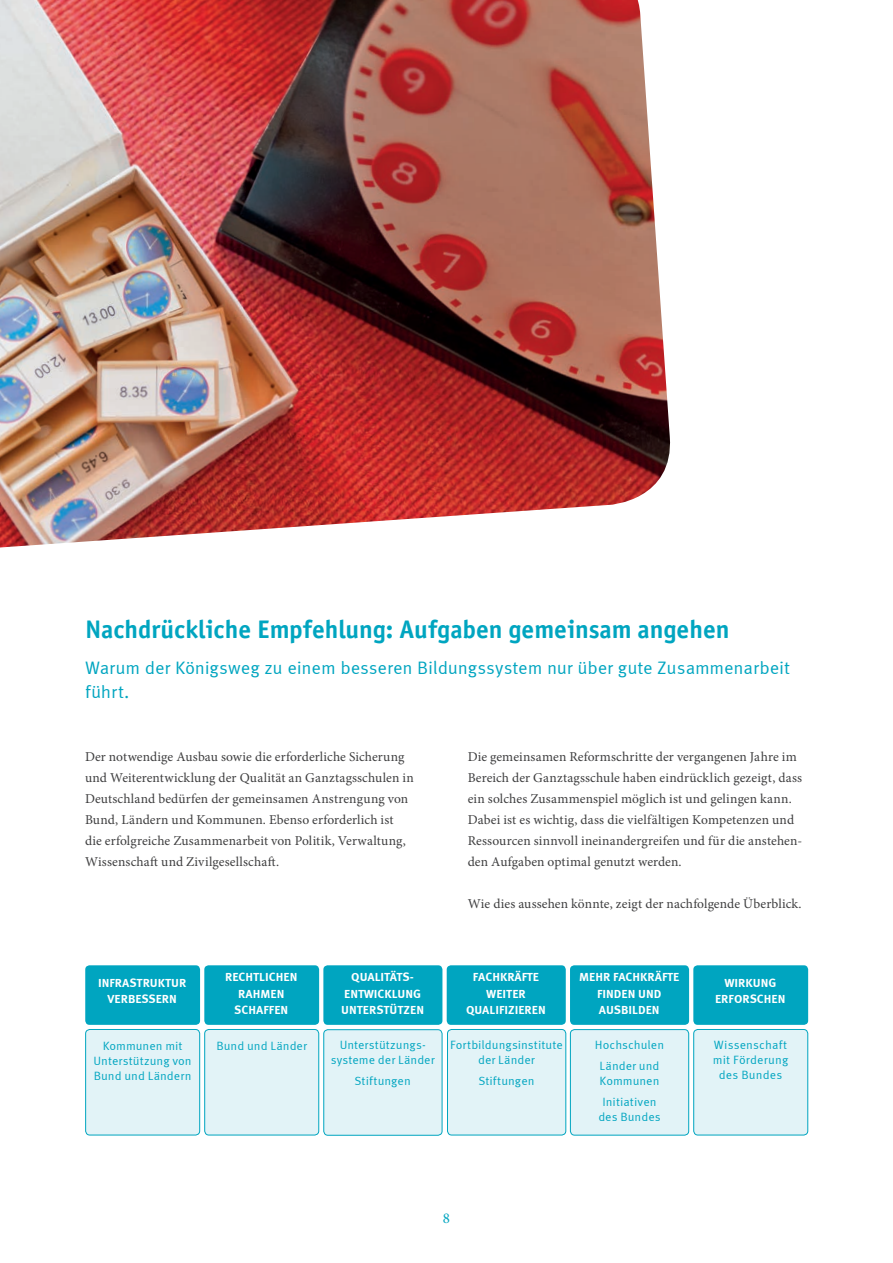
<style>
.page{position:relative;width:893px;height:1263px;background:#fff}
.page>*{position:absolute;margin:0;border:0;box-sizing:border-box;transform-origin:0 0}
.t1{font:25.5px "Officina Sans Bold ITC";color:#00a5c0}
.t2{font:18px/24px "Meta Correspondence";letter-spacing:-.01em;color:#00a5c0}
.t3{font:15px "Minion Pro";color:#00a5c0}
.t4{font:13.5px/21px "Minion Pro";letter-spacing:.005em;color:#3e3e3f}
.t5{font:12px/15px "Meta Correspondence";letter-spacing:.005em;color:#00a5c0;text-align:center}
.t6{font:700 12px/16.5px "Meta Correspondence";color:#fff;text-align:center}
</style>
<div class="page">
<div style="left:694px;top:1029px;width:114px;height:106px;background:#e2f3f7;border-radius:4px"></div>
<div style="left:693px;top:1029px;width:115px;height:106px;border:1px solid #00a5c0;border-radius:4px"></div>
<div style="left:447px;top:1029px;width:119px;height:106px;background:#e2f3f7;border-radius:4px"></div>
<div style="left:447px;top:1029px;width:119px;height:106px;border:1px solid #00a5c0;border-radius:4px"></div>
<div style="left:570px;top:1029px;width:119px;height:106px;background:#e2f3f7;border-radius:4px"></div>
<div style="left:570px;top:1029px;width:119px;height:106px;border:1px solid #00a5c0;border-radius:4px"></div>
<div style="left:205px;top:1029px;width:114px;height:106px;background:#e2f3f7;border-radius:4px"></div>
<div style="left:204px;top:1029px;width:115px;height:106px;border:1px solid #00a5c0;border-radius:4px"></div>
<div style="left:324px;top:1030px;width:118px;height:105px;background:#e2f3f7;border-radius:4px"></div>
<div style="left:323px;top:1029px;width:119px;height:106px;border:1px solid #00a5c0;border-radius:4px"></div>
<div style="left:86px;top:1029px;width:114px;height:106px;background:#e2f3f7;border-radius:4px"></div>
<div style="left:85px;top:1029px;width:115px;height:106px;border:1px solid #00a5c0;border-radius:4px"></div>
<div style="left:204px;top:965px;width:115px;height:60px;background:#00a5c0;border-radius:4px"></div>
<div style="left:85px;top:965px;width:115px;height:60px;background:#00a5c0;border-radius:4px"></div>
<div style="left:570px;top:965px;width:119px;height:60px;background:#00a5c0;border-radius:4px"></div>
<div style="left:447px;top:965px;width:119px;height:60px;background:#00a5c0;border-radius:4px"></div>
<div style="left:323px;top:965px;width:119px;height:60px;background:#00a5c0;border-radius:4px"></div>
<div style="left:693px;top:965px;width:115px;height:60px;background:#00a5c0;border-radius:4px"></div>
<img style="left:0;top:0;width:671px;height:547px">
<h1 class="t1" style="left:85px;top:614px;width:646px">Nachdrückliche Empfehlung: Aufgaben gemeinsam angehen</h1>
<h2 class="t2" style="left:85px;top:656px;width:706px">Warum der Königsweg zu einem besseren Bildungssystem nur über gute Zusammenarbeit führt.</h2>
<p class="t4" style="left:85px;top:747px;width:330px">Der notwendige Ausbau sowie die erforderliche Sicherung und Weiterentwicklung der Qualität an Ganztagsschulen in Deutschland bedürfen der gemeinsamen Anstrengung von Bund, Ländern und Kommunen. Ebenso erforderlich ist die erfolgreiche Zusammenarbeit von Politik, Verwaltung, Wissenschaft und Zivilgesellschaft.</p>
<p class="t4" style="left:468px;top:746px;width:336px">Die gemeinsamen Reformschritte der vergangenen Jahre im Bereich der Ganztagsschule haben eindrücklich gezeigt, dass ein solches Zusammenspiel möglich ist und gelingen kann.<br>Dabei ist es wichtig, dass die vielfältigen Kompetenzen und Ressourcen sinnvoll ineinandergreifen und für die anstehen&shy;den Aufgaben optimal genutzt werden.</p>
<p class="t4" style="left:468px;top:893px;width:335px">Wie dies aussehen könnte, zeigt der nachfolgende Überblick.</p>
<p class="t6" style="left:98px;top:974px;width:90px">INFRASTRUKTUR<br>VERBESSERN</p>
<p class="t6" style="left:579px;top:969px;width:102px">MEHR FACHKRÄFTE<br>FINDEN UND<br>AUSBILDEN</p>
<p class="t6" style="left:341px;top:969px;width:84px">QUALITÄTS-<br>ENTWICKLUNG<br>UNTERSTÜTZEN</p>
<p class="t6" style="left:715px;top:974px;width:72px">WIRKUNG<br>ERFORSCHEN</p>
<p class="t6" style="left:466px;top:969px;width:81px">FACHKRÄFTE<br>WEITER<br>QUALIFIZIEREN</p>
<p class="t6" style="left:225px;top:969px;width:74px">RECHTLICHEN<br>RAHMEN<br>SCHAFFEN</p>
<p class="t5" style="left:94px;top:1038px;width:100px">Kommunen mit<br>Unterstützung von<br>Bund und Ländern</p>
<p class="t5" style="left:595px;top:1034px;width:71px;line-height:21px">Hochschulen<br>Länder und</p>
<p class="t5" style="left:600px;top:1070px;width:61px;line-height:21px;text-align:left">Kommunen<br>Initiativen</p>
<p class="t5" style="left:598px;top:1109px;width:64px">des Bundes</p>
<p class="t5" style="left:450px;top:1037px;width:114px">Fortbildungsinstitute der Länder</p>
<p class="t5" style="left:478px;top:1073px;width:58px">Stiftungen</p>
<p class="t5" style="left:331px;top:1037px;width:106px">Unterstützungs&shy;systeme der Länder</p>
<p class="t5" style="left:355px;top:1073px;width:58px">Stiftungen</p>
<p class="t5" style="left:216px;top:1038px;width:92px">Bund und Länder</p>
<p class="t3" style="left:443px;top:1208px;width:9px">8</p>
<p class="t5" style="left:713px;top:1037px;width:77px">Wissenschaft mit Förderung des Bundes</p>
</div>
